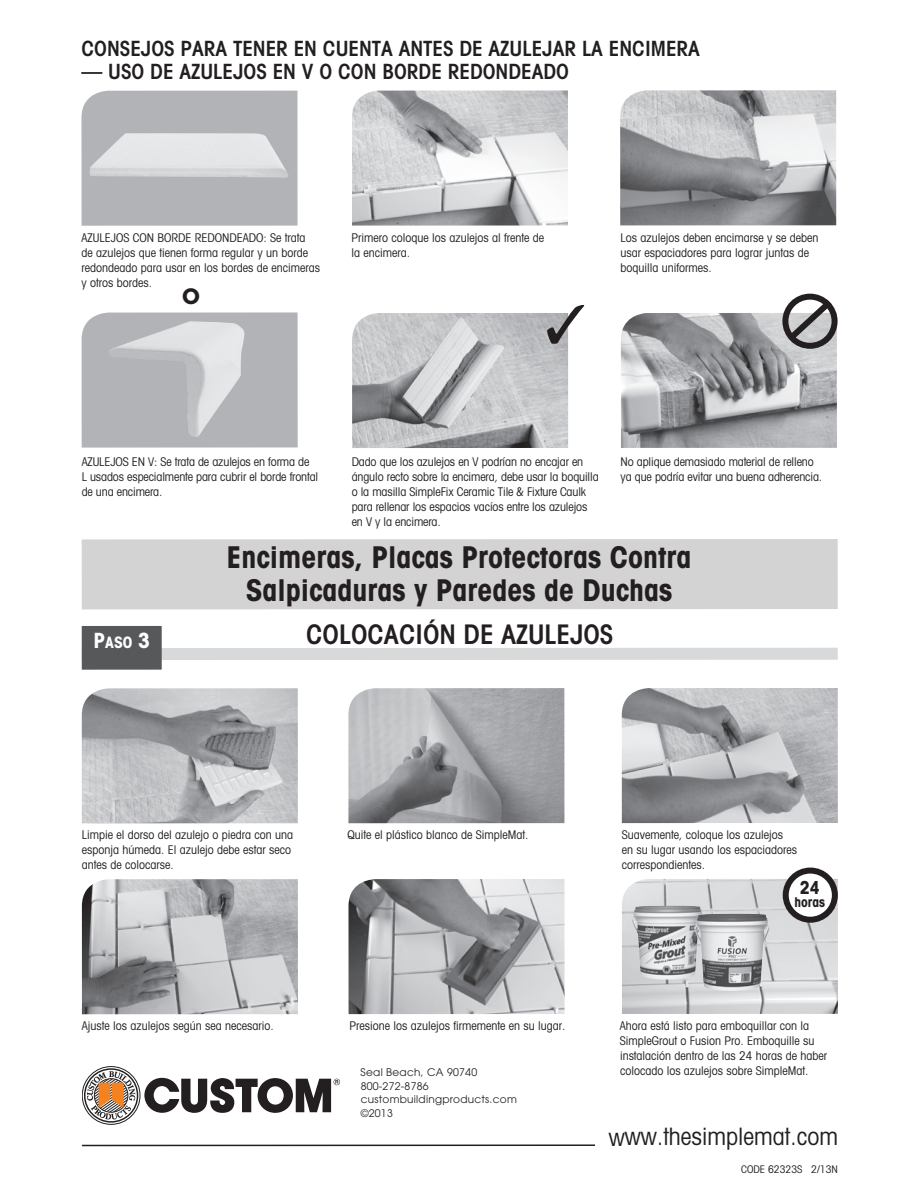
<style>
.page{position:relative;width:918px;height:1188px;background:#fff}
.page>*{position:absolute;margin:0;border:0;box-sizing:border-box;transform-origin:0 0}
.t1{font:700 condensed 30px/33px "Avant Garde";color:#231f20;text-align:center}
.t2{font:600 condensed 27px "Avant Garde";color:#231f20}
.t3{font:condensed 24px "Avant Garde";color:#231f20}
.t4{font:600 condensed 21px "Avant Garde";color:#231f20}
.t5{font:700 21px "Avant Garde";color:#231f20}
.t6{font:700 condensed 18px "Avant Garde";color:#231f20}
.t7{font:700 condensed 15.75px "Avant Garde";color:#fff}
.t8{font:700 condensed 13.5px "Avant Garde";color:#231f20}
.t9{font:condensed 12px/15px "Avant Garde";color:#231f20}
.Address{font:10.5px "Avant Garde";letter-spacing:.025em;color:#231f20}
.t10{font:condensed 10.5px "Avant Garde";color:#231f20}
.s1{font-size:21px}
</style>
<div class="page">
<div style="left:82px;top:648px;width:756px;height:12px;background:#d8d9db"></div>
<div style="left:82px;top:539px;width:756px;height:70px;background:#d3d3d3"></div>
<img style="left:82px;top:688px;width:216px;height:135px">
<img style="left:348px;top:688px;width:216px;height:135px">
<img style="left:622px;top:688px;width:216px;height:135px">
<img style="left:82px;top:879px;width:216px;height:135px">
<img style="left:348px;top:879px;width:217px;height:135px">
<img style="left:622px;top:879px;width:216px;height:135px">
<img style="left:632px;top:906px;width:72px;height:74px">
<div style="left:82px;top:626px;width:80px;height:44px;background:#57585a"></div>
<div style="left:786px;top:871px;width:49px;height:49px;background:#fff;border-radius:50%"></div>
<div style="left:783px;top:868px;width:55px;height:55px;border:6px solid #231f20;border-radius:50%"></div>
<hr style="left:82px;top:1144px;width:513px;height:2px;background:#231f20">
<img style="left:694px;top:914px;width:76px;height:77px">
<img style="left:352px;top:313px;width:216px;height:135px">
<img style="left:621px;top:313px;width:216px;height:135px">
<img style="left:352px;top:90px;width:216px;height:136px">
<img style="left:620px;top:90px;width:216px;height:135px">
<div style="left:82px;top:312px;width:216px;height:136px;background:#b2b3b7"></div>
<img style="left:108px;top:321px;width:136px;height:116px">
<div style="left:81px;top:91px;width:217px;height:135px;background:#b2b3b7"></div>
<img style="left:90px;top:133px;width:198px;height:45px">
<svg style="left:782px;top:294px;width:56px;height:53px"></svg>
<svg style="left:82px;top:1067px;width:58px;height:57px"></svg>
<div style="left:82px;top:1066px;width:58px;height:59px;border:1px solid #231f20;border-radius:50%"></div>
<svg style="left:144px;top:1078px;width:196px;height:35px"></svg>
<div style="left:84px;top:1068px;width:54px;height:55px;border:1px solid #231f20;border-radius:50%"></div>
<svg style="left:87px;top:1071px;width:48px;height:48px"></svg>
<svg style="left:547px;top:313px;width:21px;height:31px"></svg>
<p class="t4" style="left:81px;top:36px;width:620px">CONSEJOS PARA TENER EN CUENTA ANTES DE AZULEJAR LA ENCIMERA</p>
<p class="t4" style="left:81px;top:58px;width:489px">— USO DE AZULEJOS EN V O CON BORDE REDONDEADO</p>
<p class="t9" style="left:82px;top:230px;width:226px">AZULEJOS CON BORDE REDONDEADO: Se trata</p>
<p class="t9" style="left:352px;top:230px;width:194px">Primero coloque los azulejos al frente de</p>
<p class="t9" style="left:620px;top:230px;width:199px">Los azulejos deben encimarse y se deben</p>
<p class="t9" style="left:82px;top:245px;width:228px">de azulejos que tienen forma regular y un borde</p>
<p class="t9" style="left:352px;top:245px;width:60px">la encimera.</p>
<p class="t9" style="left:620px;top:245px;width:190px">usar espaciadores para lograr juntas de</p>
<p class="t9" style="left:82px;top:260px;width:240px">redondeado para usar en los bordes de encimeras</p>
<p class="t9" style="left:620px;top:260px;width:93px">boquilla uniformes.</p>
<p class="t9" style="left:82px;top:275px;width:72px">y otros bordes.</p>
<p class="t5" style="left:182px;top:283px;width:19px">O</p>
<p class="t9" style="left:82px;top:454px;width:229px">AZULEJOS EN V: Se trata de azulejos en forma de</p>
<p class="t9" style="left:352px;top:454px;width:233px">Dado que los azulejos en V podrían no encajar en</p>
<p class="t9" style="left:621px;top:453px;width:195px">No aplique demasiado material de relleno</p>
<p class="t9" style="left:82px;top:469px;width:238px">L usados especialmente para cubrir el borde frontal</p>
<p class="t9" style="left:352px;top:469px;width:249px">ángulo recto sobre la encimera, debe usar la boquilla</p>
<p class="t9" style="left:621px;top:468px;width:203px">ya que podría evitar una buena adherencia.</p>
<p class="t9" style="left:82px;top:484px;width:82px">de una encimera.</p>
<p class="t9" style="left:352px;top:484px;width:237px;text-align:justify">o la masilla SimpleFix Ceramic Tile &amp; Fixture Caulk para rellenar los espacios vacíos entre los azulejos en V y la encimera.</p>
<p class="t7" style="left:94px;top:632px;width:58px"><span class="s1">P</span>ASO <span class="s1">3</span></p>
<p class="t1" style="left:227px;top:540px;width:466px">Encimeras, Placas Protectoras Contra<br>Salpicaduras y Paredes de Duchas</p>
<p class="t2" style="left:306px;top:617px;width:309px">COLOCACIÓN DE AZULEJOS</p>
<p class="t9" style="left:82px;top:827px;width:213px">Limpie el dorso del azulejo o piedra con una</p>
<p class="t9" style="left:347px;top:827px;width:183px">Quite el plástico blanco de SimpleMat.</p>
<p class="t9" style="left:622px;top:827px;width:163px">Suavemente, coloque los azulejos</p>
<p class="t9" style="left:82px;top:842px;width:211px">esponja húmeda. El azulejo debe estar seco</p>
<p class="t9" style="left:622px;top:842px;width:177px">en su lugar usando los espaciadores</p>
<p class="t9" style="left:82px;top:857px;width:93px">antes de colocarse.</p>
<p class="t9" style="left:622px;top:857px;width:85px">correspondientes.</p>
<p class="t6" style="left:800px;top:876px;width:22px">24</p>
<p class="t8" style="left:794px;top:893px;width:32px">horas</p>
<p class="t9" style="left:82px;top:1018px;width:193px">Ajuste los azulejos según sea necesario.</p>
<p class="t9" style="left:350px;top:1018px;width:217px">Presione los azulejos firmemente en su lugar.</p>
<p class="t9" style="left:620px;top:1017px;width:209px">Ahora está listo para emboquillar con la SimpleGrout o Fusion Pro. Emboquille su instalación dentro de las 24 horas de haber colocado los azulejos sobre SimpleMat.</p>
<p class="Address" style="left:361px;top:1066px;width:118px">Seal Beach, CA 90740</p>
<p class="Address" style="left:361px;top:1080px;width:70px">800-272-8786</p>
<p class="Address" style="left:361px;top:1093px;width:158px">custombuildingproducts.com</p>
<p class="Address" style="left:361px;top:1107px;width:34px">©2013</p>
<p class="t3" style="left:609px;top:1122px;width:231px">www.thesimplemat.com</p>
<p class="t10" style="left:741px;top:1163px;width:98px">CODE 62323S 2/13N</p>
</div>
